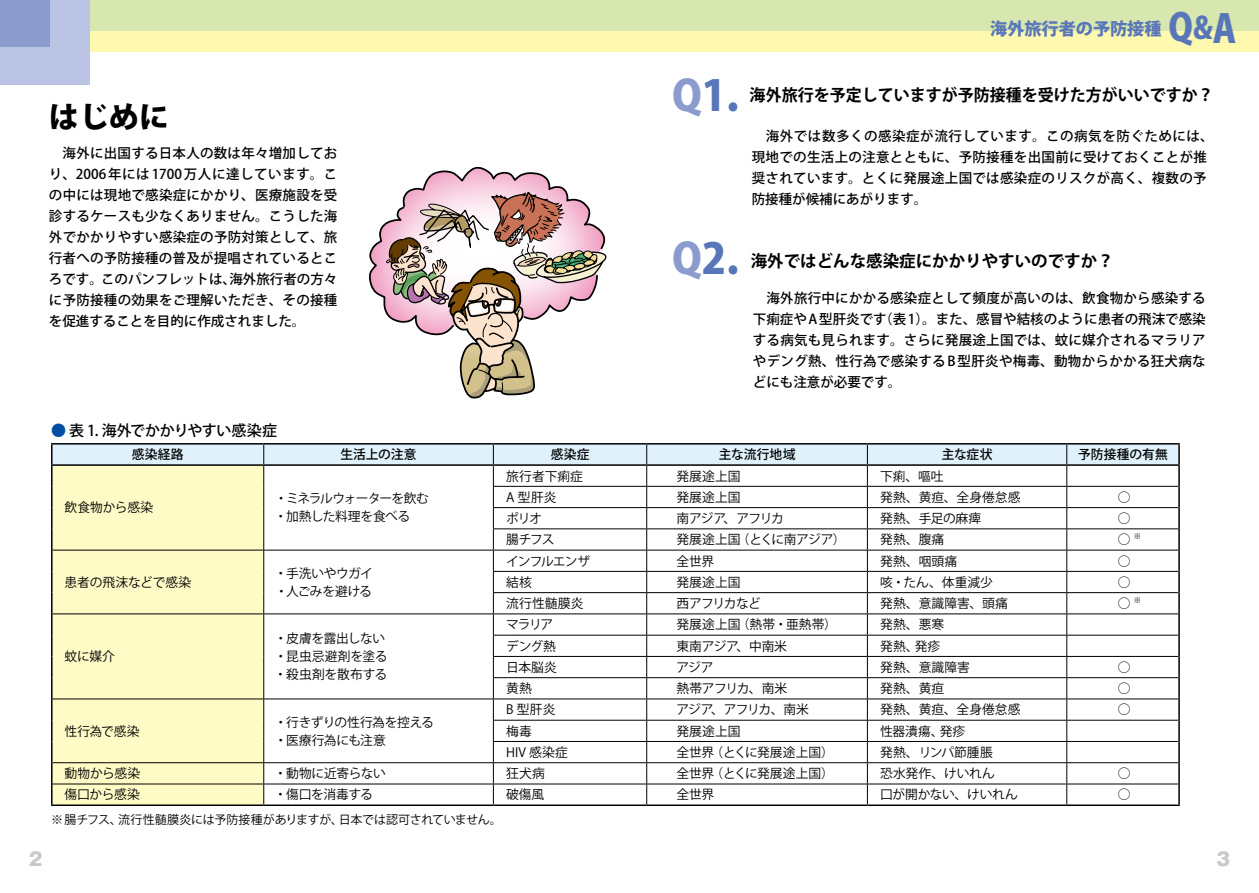
<style>
.page{position:relative;width:1259px;height:893px;background:#fff}
.page>*{position:absolute;margin:0;border:0;box-sizing:border-box;transform-origin:0 0}
.t1{font:800 42px "Koz Go Pro";color:#5976b9}
.t2{font:800 30px "Koz Go Pro";color:#000}
.t3{font:800 17.1px "Koz Go Pro";color:#5976b9}
.t4{font:700 16.5px "Koz Go Pro";color:#000}
.t5{font:500 15px "Koz Go Pro";letter-spacing:-.025em;color:#000}
.t6{font:500 13.5px/21px "Koz Go Pro";letter-spacing:.025em;color:#000;text-align:justify}
.t7{font:12.75px/18px "Koz Go Pro";letter-spacing:-.01em;color:#000}
.t8{font:12.75px/18px "Koz Go Pro";letter-spacing:-.035em;color:#000}
.t9{font:500 12.75px "Koz Go Pro";letter-spacing:.005em;color:#000}
.t10{font:12.75px/18px "Koz Go Pro";letter-spacing:-.04em;color:#000}
.t11{font:12.75px "Koz Go Pro";letter-spacing:-.06em;color:#000}
.t12{font:12.75px "Koz Go Pro";letter-spacing:.01em;color:#000}
.t13{font:12.75px "Koz Go Pro";letter-spacing:-.03em;color:#000}
.t14{font:12.75px "Koz Go Pro";letter-spacing:-.07em;color:#000}
.t15{font:12.75px "Koz Go Pro";letter-spacing:-.055em;color:#000}
.t16{font:12px "Koz Go Pro";letter-spacing:-.025em;color:#000}
.s1{font-size:37.5px}
.s2{font-size:30.15px}
.s3{font-size:38.7px}
.s4{color:#8b9bce}
.s5{color:#004ea2}
</style>
<div class="page">
<div style="left:0;top:0;width:629px;height:52px;background:#fff9b0"></div>
<div style="left:0;top:0;width:629px;height:31px;background:#d7e7af"></div>
<div style="left:629px;top:0;width:630px;height:52px;background:#fff9b0"></div>
<div style="left:629px;top:0;width:630px;height:31px;background:#d7e7af"></div>
<div style="left:0;top:0;width:89px;height:85px;background:#bbc4e4"></div>
<div style="left:0;top:0;width:50px;height:47px;background:#8b9bce"></div>
<svg style="left:369px;top:166px;width:238px;height:232px"></svg>
<hr style="left:51px;top:443px;width:213px;height:2px;background:#000">
<hr style="left:264px;top:443px;width:229px;height:2px;background:#000">
<hr style="left:493px;top:443px;width:154px;height:2px;background:#000">
<hr style="left:647px;top:443px;width:220px;height:2px;background:#000">
<hr style="left:867px;top:443px;width:199px;height:2px;background:#000">
<hr style="left:1066px;top:443px;width:113px;height:2px;background:#000">
<svg style="left:51px;top:444px;width:1128px;height:360px"></svg>
<hr style="left:51px;top:804px;width:213px;height:2px;background:#000">
<hr style="left:264px;top:804px;width:229px;height:2px;background:#000">
<hr style="left:493px;top:804px;width:154px;height:2px;background:#000">
<hr style="left:647px;top:804px;width:220px;height:2px;background:#000">
<hr style="left:867px;top:804px;width:199px;height:2px;background:#000">
<hr style="left:1066px;top:804px;width:113px;height:2px;background:#000">
<h2 class="t2" style="left:49px;top:98px;width:122px">はじめに</h2>
<p class="t6" style="left:49px;top:143px;width:290px">　海外に出国する日本人の数は年々増加しており、2006年には1700万人に達しています。この中には現地で感染症にかかり、医療施設を受診するケースも少なくありません。こうした海外でかかりやすい感染症の予防対策として、旅行者への予防接種の普及が提唱されているところです。このパンフレットは、海外旅行者の方々に予防接種の効果をご理解いただき、その接種を促進することを目的に作成されました。</p>
<p class="t3" style="left:990px;top:18px;width:248px">海外旅行者の予防接種 <span class="s1">Q</span><span class="s2">&amp;</span><span class="s3">A</span></p>
<h1 class="t1" style="left:672px;top:69px;width:68px"><span class="s4">Q</span>1.</h1>
<p class="t4" style="left:749px;top:84px;width:466px">海外旅行を予定していますが予防接種を受けた方がいいですか？</p>
<p class="t6" style="left:752px;top:126px;width:463px;text-align:left">　海外では数多くの感染症が流行しています。この病気を防ぐためには、現地での生活上の注意とともに、予防接種を出国前に受けておくことが推奨されています。とくに発展途上国では感染症のリスクが高く、複数の予防接種が候補にあがります。</p>
<h1 class="t1" style="left:672px;top:231px;width:68px"><span class="s4">Q</span>2.</h1>
<p class="t4" style="left:750px;top:250px;width:364px">海外ではどんな感染症にかかりやすいのですか？</p>
<p class="t6" style="left:753px;top:288px;width:454px">　海外旅行中にかかる感染症として頻度が高いのは、飲食物から感染する下痢症や A 型肝炎です（表 1）。また、感冒や結核のように患者の飛沫で感染する病気も見られます。さらに発展途上国では、蚊に媒介されるマラリアやデング熱、性行為で感染するB型肝炎や梅毒、動物からかかる狂犬病などにも注意が必要です。</p>
<p class="t5" style="left:51px;top:420px;width:227px"><span class="s5">●</span> 表 1. 海外でかかりやすい感染症</p>
<p class="t9" style="left:132px;top:446px;width:53px">感染経路</p>
<p class="t9" style="left:340px;top:446px;width:78px">生活上の注意</p>
<p class="t9" style="left:551px;top:446px;width:40px">感染症</p>
<p class="t9" style="left:718px;top:446px;width:78px">主な流行地域</p>
<p class="t9" style="left:941px;top:446px;width:52px">主な症状</p>
<p class="t9" style="left:1078px;top:446px;width:91px">予防接種の有無</p>
<p class="t7" style="left:65px;top:499px;width:90px">飲食物から感染</p>
<p class="t10" style="left:274px;top:490px;width:156px">・ミネラルウォーターを飲む・加熱した料理を食べる</p>
<p class="t7" style="left:65px;top:573px;width:128px">患者の飛沫などで感染</p>
<p class="t8" style="left:274px;top:564px;width:100px">・手洗いやウガイ・人ごみを避ける</p>
<p class="t7" style="left:65px;top:648px;width:52px">蚊に媒介</p>
<p class="t7" style="left:274px;top:630px;width:115px">・皮膚を露出しない・昆虫忌避剤を塗る・殺虫剤を散布する</p>
<p class="t7" style="left:65px;top:722px;width:76px">性行為で感染</p>
<p class="t8" style="left:274px;top:713px;width:161px">・行きずりの性行為を控える・医療行為にも注意</p>
<p class="t7" style="left:506px;top:467px;width:78px">旅行者下痢症</p>
<p class="t7" style="left:676px;top:467px;width:66px">発展途上国</p>
<p class="t7" style="left:880px;top:467px;width:65px">下痢、嘔吐</p>
<p class="t7" style="left:506px;top:488px;width:52px">A 型肝炎</p>
<p class="t7" style="left:676px;top:488px;width:66px">発展途上国</p>
<p class="t7" style="left:880px;top:488px;width:142px">発熱、黄疸、全身倦怠感</p>
<p class="t7" style="left:1117px;top:488px;width:14px">○</p>
<p class="t7" style="left:506px;top:510px;width:37px">ポリオ</p>
<p class="t11" style="left:676px;top:510px;width:109px">南アジア、アフリカ</p>
<p class="t7" style="left:880px;top:510px;width:103px">発熱、手足の麻痺</p>
<p class="t7" style="left:1117px;top:510px;width:14px">○</p>
<p class="t7" style="left:506px;top:531px;width:50px">腸チフス</p>
<p class="t7" style="left:676px;top:531px;width:171px">発展途上国（とくに南アジア）</p>
<p class="t7" style="left:880px;top:531px;width:66px">発熱、腹痛</p>
<p class="t7" style="left:1117px;top:531px;width:25px">○ <sup>※</sup></p>
<p class="t14" style="left:506px;top:553px;width:85px">インフルエンザ</p>
<p class="t7" style="left:676px;top:552px;width:39px">全世界</p>
<p class="t7" style="left:880px;top:552px;width:79px">発熱、咽頭痛</p>
<p class="t7" style="left:1117px;top:552px;width:14px">○</p>
<p class="t7" style="left:506px;top:573px;width:27px">結核</p>
<p class="t7" style="left:676px;top:573px;width:66px">発展途上国</p>
<p class="t7" style="left:880px;top:573px;width:114px">咳・たん、体重減少</p>
<p class="t7" style="left:1117px;top:573px;width:14px">○</p>
<p class="t7" style="left:506px;top:595px;width:79px">流行性髄膜炎</p>
<p class="t15" style="left:676px;top:595px;width:86px">西アフリカなど</p>
<p class="t7" style="left:880px;top:595px;width:129px">発熱、意識障害、頭痛</p>
<p class="t7" style="left:1117px;top:595px;width:25px">○ <sup>※</sup></p>
<p class="t7" style="left:506px;top:616px;width:49px">マラリア</p>
<p class="t12" style="left:676px;top:616px;width:162px">発展途上国（熱帯・亜熱帯）</p>
<p class="t7" style="left:880px;top:616px;width:66px">発熱、悪寒</p>
<p class="t7" style="left:506px;top:637px;width:51px">デング熱</p>
<p class="t7" style="left:676px;top:637px;width:112px">東南アジア、中南米</p>
<p class="t7" style="left:880px;top:637px;width:62px">発熱、発疹</p>
<p class="t7" style="left:506px;top:659px;width:52px">日本脳炎</p>
<p class="t7" style="left:676px;top:659px;width:39px">アジア</p>
<p class="t7" style="left:880px;top:659px;width:91px">発熱、意識障害</p>
<p class="t7" style="left:1117px;top:659px;width:14px">○</p>
<p class="t7" style="left:506px;top:680px;width:27px">黄熱</p>
<p class="t13" style="left:676px;top:680px;width:112px">熱帯アフリカ、南米</p>
<p class="t7" style="left:880px;top:680px;width:66px">発熱、黄疸</p>
<p class="t7" style="left:1117px;top:680px;width:14px">○</p>
<p class="t7" style="left:506px;top:701px;width:51px">B 型肝炎</p>
<p class="t11" style="left:676px;top:701px;width:134px">アジア、アフリカ、南米</p>
<p class="t7" style="left:880px;top:701px;width:142px">発熱、黄疸、全身倦怠感</p>
<p class="t7" style="left:1117px;top:701px;width:14px">○</p>
<p class="t7" style="left:506px;top:722px;width:27px">梅毒</p>
<p class="t7" style="left:676px;top:722px;width:66px">発展途上国</p>
<p class="t7" style="left:880px;top:722px;width:87px">性器潰瘍、発疹</p>
<p class="t7" style="left:506px;top:744px;width:63px">HIV 感染症</p>
<p class="t7" style="left:676px;top:744px;width:159px">全世界（とくに発展途上国）</p>
<p class="t7" style="left:880px;top:744px;width:114px">発熱、リンパ節腫脹</p>
<p class="t7" style="left:65px;top:765px;width:77px">動物から感染</p>
<p class="t7" style="left:274px;top:765px;width:113px">・動物に近寄らない</p>
<p class="t7" style="left:506px;top:765px;width:40px">狂犬病</p>
<p class="t7" style="left:676px;top:765px;width:159px">全世界（とくに発展途上国）</p>
<p class="t7" style="left:880px;top:765px;width:116px">恐水発作、けいれん</p>
<p class="t7" style="left:1117px;top:765px;width:14px">○</p>
<p class="t7" style="left:65px;top:786px;width:77px">傷口から感染</p>
<p class="t7" style="left:274px;top:786px;width:100px">・傷口を消毒する</p>
<p class="t7" style="left:506px;top:786px;width:40px">破傷風</p>
<p class="t7" style="left:676px;top:786px;width:39px">全世界</p>
<p class="t7" style="left:880px;top:786px;width:139px">口が開かない、けいれん</p>
<p class="t7" style="left:1117px;top:786px;width:14px">○</p>
<p class="t16" style="left:51px;top:812px;width:452px">※ 腸チフス、流行性髄膜炎には予防接種がありますが、日本では認可されていません。</p>
</div>
